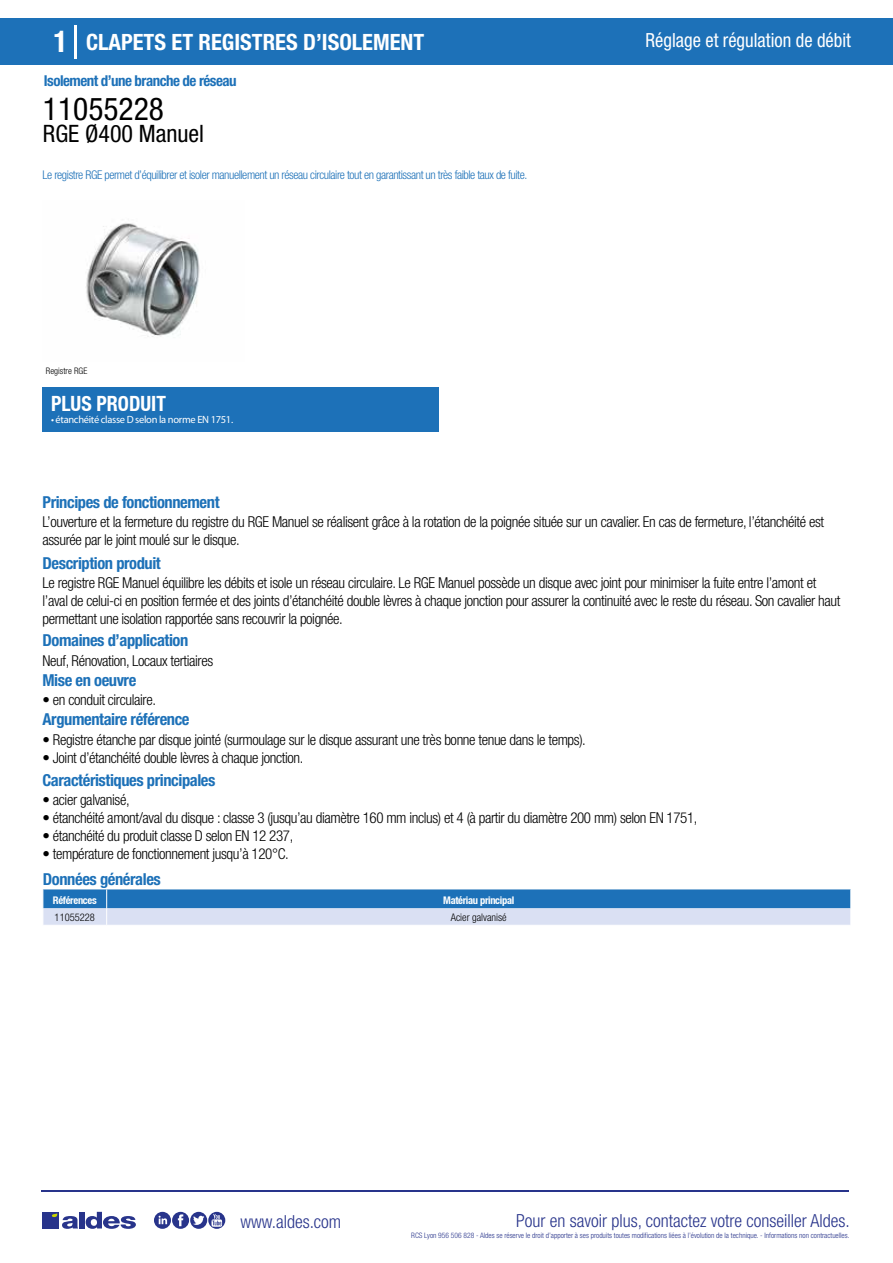
<style>
.page{position:relative;width:893px;height:1263px;background:#fff}
.page>*{position:absolute;margin:0;border:0;box-sizing:border-box;transform-origin:0 0}
.t1{font:condensed 31.5px "Helvetica Neue LT Std";color:#000}
.t2{font:condensed 24px "Helvetica Neue LT Std";color:#000}
.t3{font:700 condensed 22.5px "Helvetica Neue LT Std";color:#fff}
.t4{font:700 condensed 21px "Helvetica Neue";color:#fff;scale:.95 1}
.t5{font:condensed 19.5px "Helvetica Neue LT Std";color:#fff;scale:.95 1}
.t6{font:300 condensed 18px "Helvetica Neue";color:#28348b}
.t7{font:700 condensed 16.5px "Helvetica Neue LT Std";letter-spacing:-.025em;color:#1d71b8}
.t8{font:300 condensed 15px/18px "Helvetica Neue LT Std";letter-spacing:-.025em;color:#000}
.t9{font:700 condensed 15px "Helvetica Neue LT Std";letter-spacing:-.035em;color:#1d71b8}
.t10{font:300 condensed 12px "Helvetica Neue LT Std";letter-spacing:-.035em;color:#1d71b8}
.t11{font:10.5px "Myriad Pro";letter-spacing:-.03em;color:#fff}
.t12{font:700 condensed 10.5px "Helvetica Neue";letter-spacing:-.03em;color:#fff}
.t13{font:300 condensed 10.5px "Helvetica Neue";color:#000}
.t14{font:300 condensed 9px "Helvetica Neue";color:#000}
.t15{font:300 condensed 7.5px "Helvetica Neue";color:#28348b}
.s1{font-size:30px}
</style>
<div class="page">
<div style="left:0;top:18px;width:893px;height:46px;background:#1d71b8"></div>
<div style="left:43px;top:387px;width:396px;height:45px;background:#1d71b8"></div>
<hr style="left:74px;top:25px;width:2px;height:33px;background:#fff">
<svg style="left:86px;top:223px;width:114px;height:114px"></svg>
<svg style="left:43px;top:889px;width:808px;height:36px;background:#79a7d4"></svg>
<hr style="left:41px;top:1190px;width:808px;height:1px;background:#28348b">
<svg style="left:154px;top:1212px;width:71px;height:17px"></svg>
<div style="left:42px;top:1212px;width:17px;height:16px;background:#28348b"></div>
<div style="left:79px;top:1212px;width:5px;height:16px;background:#28348b"></div>
<svg style="left:86px;top:1212px;width:50px;height:17px"></svg>
<svg style="left:52px;top:1213px;width:26px;height:16px"></svg>
<h3 class="t3" style="left:54px;top:28px;width:372px"><span class="s1">1</span> CLAPETS ET REGISTRES D’ISOLEMENT</h3>
<h3 class="t5" style="left:646px;top:29px;width:218px">Réglage et régulation de débit</h3>
<p class="t9" style="left:44px;top:71px;width:194px">Isolement d’une branche de réseau</p>
<h1 class="t1" style="left:43px;top:91px;width:122px">11055228</h1>
<h2 class="t2" style="left:43px;top:120px;width:163px">RGE Ø400 Manuel</h2>
<p class="t10" style="left:43px;top:167px;width:486px">Le registre RGE permet d’équilibrer et isoler manuellement un réseau circulaire tout en garantissant un très faible taux de fuite.</p>
<p class="t14" style="left:50px;top:365px;width:57px">GE à joint manuel</p>
<p class="t14" style="left:46px;top:365px;width:43px">Registre RGE</p>
<h3 class="t4" style="left:51px;top:391px;width:122px">PLUS PRODUIT</h3>
<p class="t11" style="left:51px;top:413px;width:184px">• étanchéité classe D selon la norme EN 1751.</p>
<p class="t7" style="left:43px;top:492px;width:179px">Principes de fonctionnement</p>
<p class="t8" style="left:43px;top:513px;width:783px">L’ouverture et la fermeture du registre du RGE Manuel se réalisent grâce à la rotation de la poignée située sur un cavalier. En cas de fermeture, l’étanchéité est assurée par le joint moulé sur le disque.</p>
<p class="t8" style="left:43px;top:573px;width:799px">Le registre RGE Manuel équilibre les débits et isole un réseau circulaire. Le RGE Manuel possède un disque avec joint pour minimiser la fuite entre l’amont et l’aval de celui-ci en position fermée et des joints d’étanchéité double lèvres à chaque jonction pour assurer la continuité avec le reste du réseau. Son cavalier haut permettant une isolation rapportée sans recouvrir la poignée.</p>
<p class="t8" style="left:43px;top:651px;width:172px">Neuf, Rénovation, Locaux tertiaires</p>
<p class="t8" style="left:43px;top:691px;width:115px">• en conduit circulaire.</p>
<p class="t7" style="left:43px;top:553px;width:120px">Description produit</p>
<p class="t7" style="left:43px;top:630px;width:147px">Domaines d’application</p>
<p class="t7" style="left:43px;top:670px;width:95px">Mise en oeuvre</p>
<p class="t7" style="left:43px;top:709px;width:149px">Argumentaire référence</p>
<p class="t8" style="left:43px;top:730px;width:545px">• Registre étanche par disque jointé (surmoulage sur le disque assurant une très bonne tenue dans le temps).</p>
<p class="t8" style="left:43px;top:748px;width:262px">• Joint d’étanchéité double lèvres à chaque jonction.</p>
<p class="t7" style="left:43px;top:770px;width:174px">Caractéristiques principales</p>
<p class="t8" style="left:43px;top:791px;width:89px">• acier galvanisé,</p>
<p class="t8" style="left:43px;top:809px;width:656px">• étanchéité amont/aval du disque : classe 3 (jusqu’au diamètre 160 mm inclus) et 4 (à partir du diamètre 200 mm) selon EN 1751,</p>
<p class="t8" style="left:43px;top:827px;width:252px">• étanchéité du produit classe D selon EN 12 237,</p>
<p class="t8" style="left:43px;top:845px;width:248px">• température de fonctionnement jusqu’à 120°C.</p>
<p class="t7" style="left:43px;top:869px;width:119px">Données générales</p>
<p class="t12" style="left:53px;top:894px;width:45px">Références</p>
<p class="t12" style="left:443px;top:894px;width:72px">Matériau principal</p>
<p class="t13" style="left:55px;top:911px;width:42px">11055228</p>
<p class="t13" style="left:451px;top:911px;width:57px">Acier galvanisé</p>
<p class="t6" style="left:240px;top:1211px;width:102px">www.aldes.com</p>
<p class="t6" style="left:516px;top:1211px;width:335px">Pour en savoir plus, contactez votre conseiller Aldes.</p>
<p class="t15" style="left:411px;top:1230px;width:440px">RCS Lyon 956 506 828 - Aldes se réserve le droit d’apporter à ses produits toutes modifications liées à l’évolution de la technique. - Informations non contractuelles.</p>
</div>
